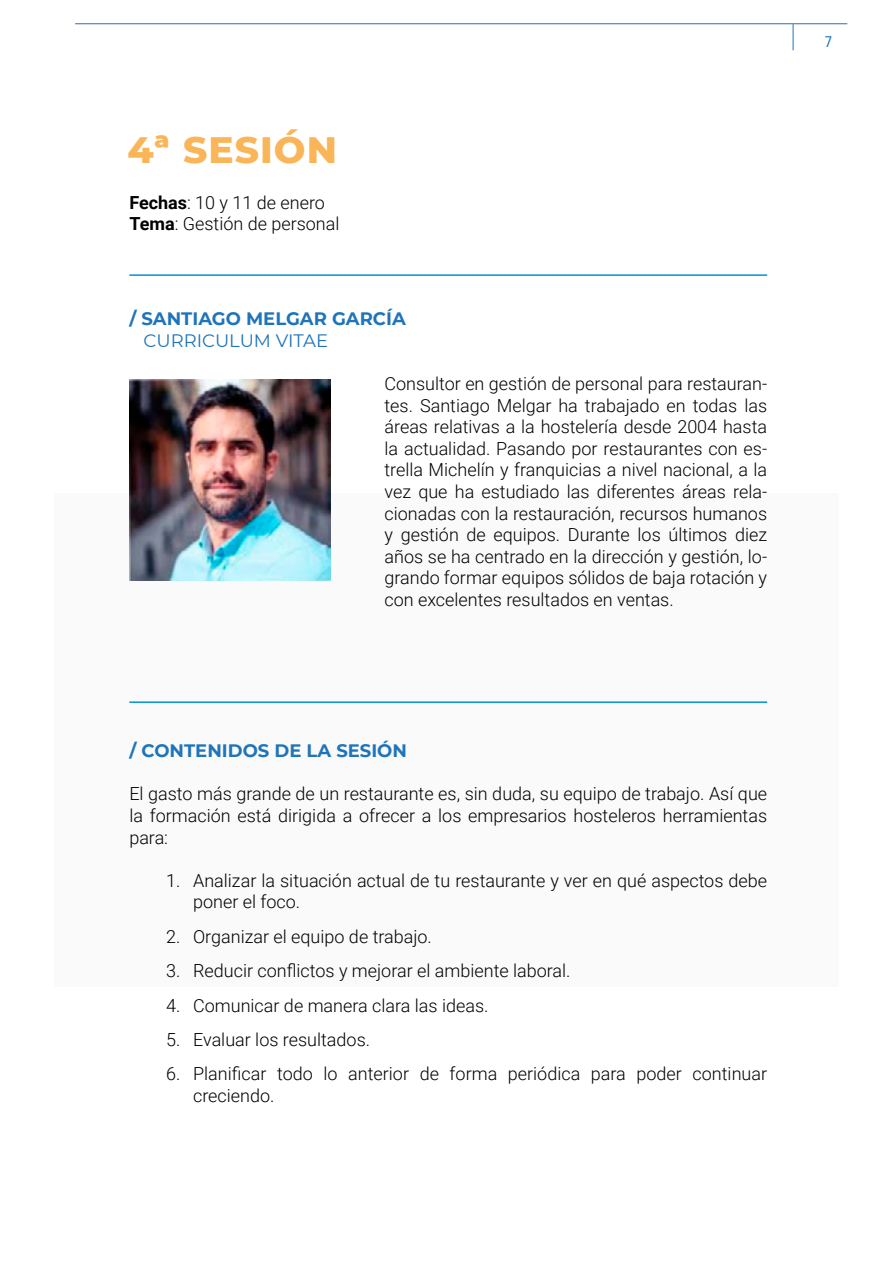
<style>
.page{position:relative;width:893px;height:1263px;background:#fff}
.page>*{position:absolute;margin:0;border:0;box-sizing:border-box;transform-origin:0 0}
.t1{font:800 37.5px "Montserrat";letter-spacing:.03em;color:#f9b557}
.t2{font:300 18px/21.6px "Roboto";color:#000}
.t3{font:700 18px "Montserrat";color:#1f74ba}
.t4{font:18px "Montserrat";color:#1f74ba}
.t5{font:15px "Roboto Condensed";color:#1f74ba}
.s1{font-weight:700}
</style>
<div class="page">
<hr style="left:75px;top:23px;width:772px;height:1px;background:#1f74ba">
<svg style="left:793px;top:24px;width:1px;height:26px"></svg>
<div style="left:55px;top:493px;width:784px;height:493px;background:#fafafa"></div>
<img style="left:130px;top:380px;width:200px;height:200px">
<hr style="left:129px;top:701px;width:638px;height:2px;background:#0094d5">
<hr style="left:129px;top:274px;width:638px;height:2px;background:#0094d5">
<h1 class="t1" style="left:128px;top:123px;width:211px">4ª SESIÓN</h1>
<p class="t2" style="left:129px;top:191px;width:212px"><span class="s1">Fechas</span>: 10 y 11 de enero<br><span class="s1">Tema</span>: Gestión de personal</p>
<p class="t3" style="left:129px;top:306px;width:278px">/ SANTIAGO MELGAR GARCÍA</p>
<p class="t4" style="left:143px;top:328px;width:186px">CURRICULUM VITAE</p>
<p class="t2" style="left:384px;top:372px;width:384px;text-align:justify">Consultor en gestión de personal para restauran&shy;tes. Santiago Melgar ha trabajado en todas las áreas relativas a la hostelería desde 2004 hasta la actualidad. Pasando por restaurantes con es&shy;trella Michelín y franquicias a nivel nacional, a la vez que ha estudiado las diferentes áreas rela&shy;cionadas con la restauración, recursos humanos y gestión de equipos. Durante los últimos diez años se ha centrado en la dirección y gestión, lo&shy;grando formar equipos sólidos de baja rotación y con excelentes resultados en ventas.</p>
<p class="t3" style="left:129px;top:738px;width:279px">/ CONTENIDOS DE LA SESIÓN</p>
<p class="t2" style="left:129px;top:782px;width:639px;text-align:justify">El gasto más grande de un restaurante es, sin duda, su equipo de trabajo. Así que la formación está dirigida a ofrecer a los empresarios hosteleros herramientas para:</p>
<p class="t2" style="left:193px;top:869px;width:575px;text-indent:-27px">1. Analizar la situación actual de tu restaurante y ver en qué aspectos debe poner el foco.</p>
<p class="t2" style="left:166px;top:925px;width:267px">2. Organizar el equipo de trabajo.</p>
<p class="t2" style="left:166px;top:959px;width:406px">3. Reducir conflictos y mejorar el ambiente laboral.</p>
<p class="t2" style="left:166px;top:994px;width:324px">4. Comunicar de manera clara las ideas.</p>
<p class="t2" style="left:166px;top:1028px;width:205px">5. Evaluar los resultados.</p>
<p class="t2" style="left:193px;top:1062px;width:575px;text-indent:-27px">6. Planificar todo lo anterior de forma periódica para poder continuar creciendo.</p>
<p class="t5" style="left:825px;top:31px;width:9px">7</p>
</div>
